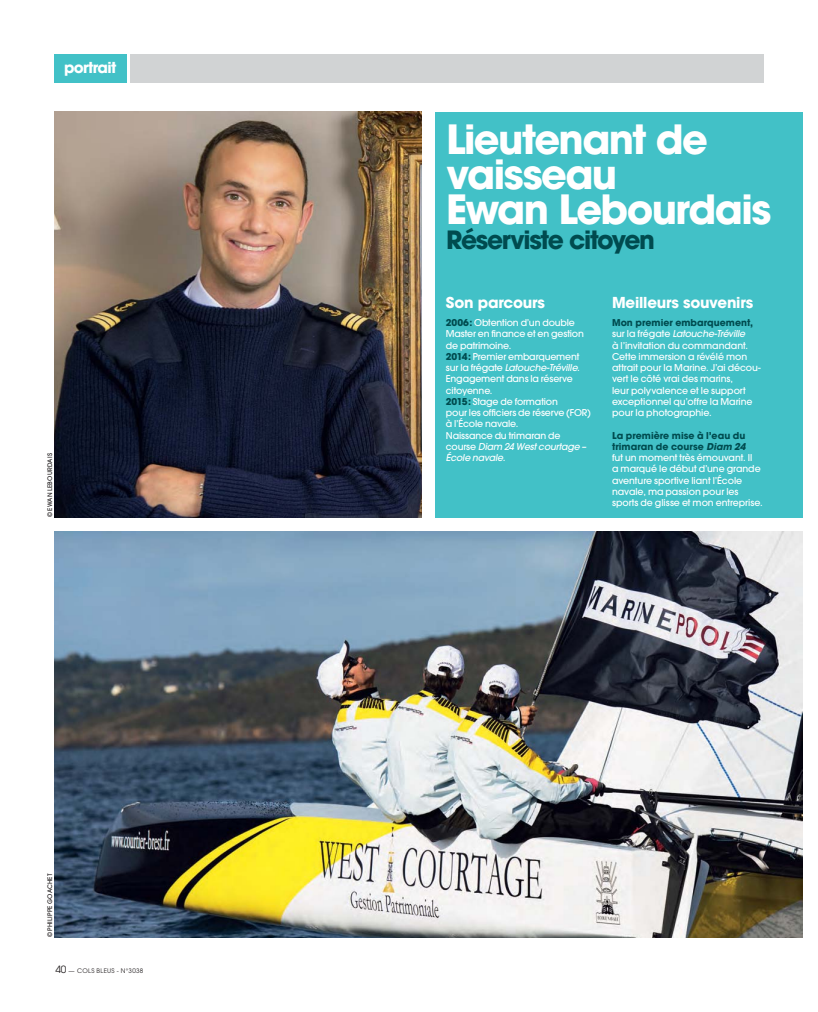
<style>
.page{position:relative;width:818px;height:1012px;background:#fff}
.page>*{position:absolute;margin:0;border:0;box-sizing:border-box;transform-origin:0 0}
.t1{font:700 40px/35px "Avant Garde LT";letter-spacing:-.04em;color:#fff}
.t2{font:700 25px "Avant Garde LT";letter-spacing:-.055em;color:#004b4f}
.t3{font:700 15px "Avant Garde LT";letter-spacing:-.015em;color:#fff}
.t4{font:700 15px "Avant Garde LT";letter-spacing:-.045em;color:#fff}
.t5{font:500 9.38px/11.2px "Avant Garde LT";letter-spacing:-.01em;color:#fff}
.t6{font:italic 500 9.38px/11.2px "Avant Garde";letter-spacing:-.02em;color:#fff}
.t7{font:700 9.38px "Avant Garde LT";letter-spacing:.005em;color:#004b4f}
.t8{font:500 6.25px "Avant Garde LT";letter-spacing:.025em;color:#231f20}
.t9{font:6.25px "Avant Garde LT";letter-spacing:.055em;color:#231f20}
.s1{font-size:10px}
.s2{font-weight:700;color:#004b4f}
.s3{font-family:"Avant Garde LT";font-style:normal}
.s4{font-family:"Avant Garde";font-weight:700;font-style:italic;color:#004b4f}
</style>
<div class="page">
<div style="left:130px;top:54px;width:633px;height:29px;background:#d1d3d4"></div>
<div style="left:54px;top:54px;width:73px;height:29px;background:#42c1c7"></div>
<img style="left:54px;top:112px;width:367px;height:405px">
<img style="left:54px;top:532px;width:748px;height:405px">
<div style="left:435px;top:112px;width:367px;height:405px;background:#42c1c7"></div>
<h3 class="t4" style="left:64px;top:61px;width:54px">portrait</h3>
<p class="t8" style="left:47px;top:517px;width:66px;rotate:-90deg">© EWAN LEBOURDAIS</p>
<p class="t8" style="left:47px;top:937px;width:65px;rotate:-90deg">© PHILIPPE GOACHET</p>
<p class="t9" style="left:55px;top:967px;width:89px"><span class="s1">40</span> — COLS BLEUS - N°3038</p>
<h1 class="t1" style="left:446px;top:124px;width:326px">Lieutenant de vaisseau<br>Ewan Lebourdais</h1>
<h2 class="t2" style="left:446px;top:228px;width:210px">Réserviste citoyen</h2>
<h3 class="t3" style="left:445px;top:295px;width:100px">Son parcours</h3>
<p class="t5" style="left:445px;top:318px;width:139px"><span class="s2">2006 :</span> Obtention d’un double<br>Master en finance et en gestion de patrimoine.<br><span class="s2">2014 :</span> Premier embarquement</p>
<p class="t6" style="left:445px;top:363px;width:135px"><span class="s3">sur la frégate</span> Latouche-Tréville.</p>
<p class="t5" style="left:445px;top:374px;width:146px">Engagement dans la réserve citoyenne.<br><span class="s2">2015 :</span> Stage de formation<br>pour les officiers de réserve (FOR) à l’École navale.<br>Naissance du trimaran de</p>
<p class="t6" style="left:445px;top:442px;width:142px"><span class="s3">course</span> Diam 24 West courtage –<br>École navale.</p>
<h3 class="t3" style="left:611px;top:295px;width:142px">Meilleurs souvenirs</h3>
<p class="t7" style="left:611px;top:318px;width:142px">Mon premier embarquement,</p>
<p class="t6" style="left:611px;top:329px;width:135px"><span class="s3">sur la frégate</span> Latouche-Tréville</p>
<p class="t5" style="left:611px;top:340px;width:150px">à l’invitation du commandant.<br>Cette immersion a révélé mon attrait pour la Marine. J’ai décou&shy;vert le côté vrai des marins,<br>leur polyvalence et le support exceptionnel qu’offre la Marine pour la photographie.</p>
<p class="t5" style="left:611px;top:430px;width:152px"><span class="s2">La première mise à l’eau du trimaran de course</span> <span class="s4">Diam 24<br></span>fut un moment très émouvant. Il<br>a marqué le début d’une grande aventure sportive liant l’École navale, ma passion pour les sports de glisse et mon entreprise.</p>
</div>
